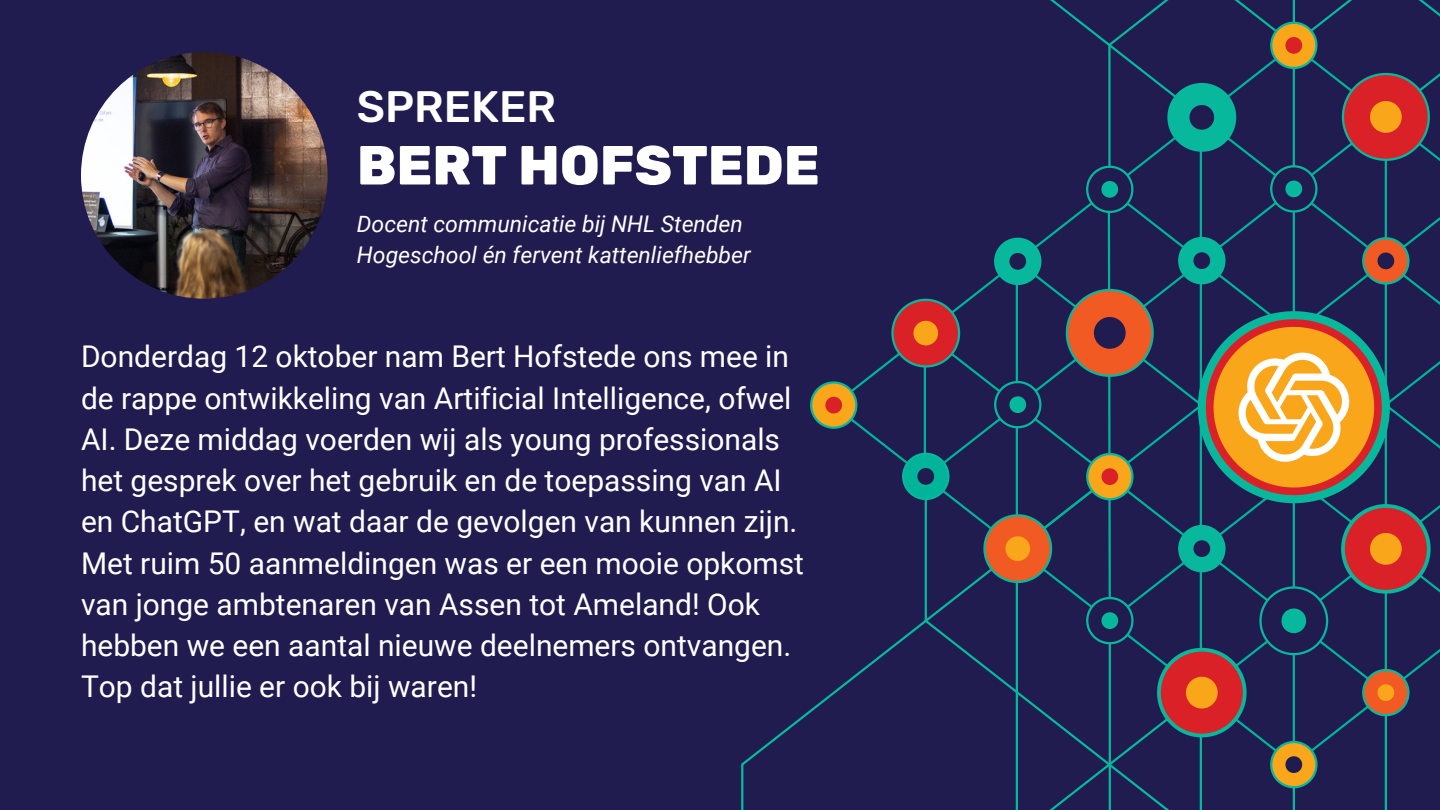
<style>
.page{position:relative;width:1440px;height:810px;background:#201c50}
.page>*{position:absolute;margin:0;border:0;box-sizing:border-box;transform-origin:0 0}
.t1{font:800 55px "Rubik";color:#fff}
.t2{font:500 44.1px "Rubik";color:#fff}
.t3{font:30px/41.2px "Roboto";color:#fff}
.t4{font:italic 23px/31.5px "Roboto";color:#fff}
</style>
<div class="page">
<svg style="left:1107px;top:214px;width:333px;height:379px"></svg>
<svg style="left:1050px;top:0;width:390px;height:214px"></svg>
<svg style="left:809px;top:236px;width:624px;height:574px"></svg>
<img style="left:81px;top:52px;width:247px;height:247px;border-radius:50%">
<p class="t2" style="left:357px;top:81px;width:201px">SPREKER</p>
<p class="t1" style="left:357px;top:133px;width:464px">BERT HOFSTEDE</p>
<p class="t4" style="left:357px;top:208px;width:395px">Docent communicatie bij NHL Stenden<br>Hogeschool én fervent kattenliefhebber</p>
<p class="t3" style="left:81px;top:337px;width:725px">Donderdag 12 oktober nam Bert Hofstede ons mee in de rappe ontwikkeling van Artificial Intelligence, ofwel AI. Deze middag voerden wij als young professionals het gesprek over het gebruik en de toepassing van AI en ChatGPT, en wat daar de gevolgen van kunnen zijn.<br>Met ruim 50 aanmeldingen was er een mooie opkomst van jonge ambtenaren van Assen tot Ameland! Ook hebben we een aantal nieuwe deelnemers ontvangen.</p>
<p class="t3" style="left:81px;top:667px;width:398px">Top dat jullie er ook bij waren!</p>
</div>
